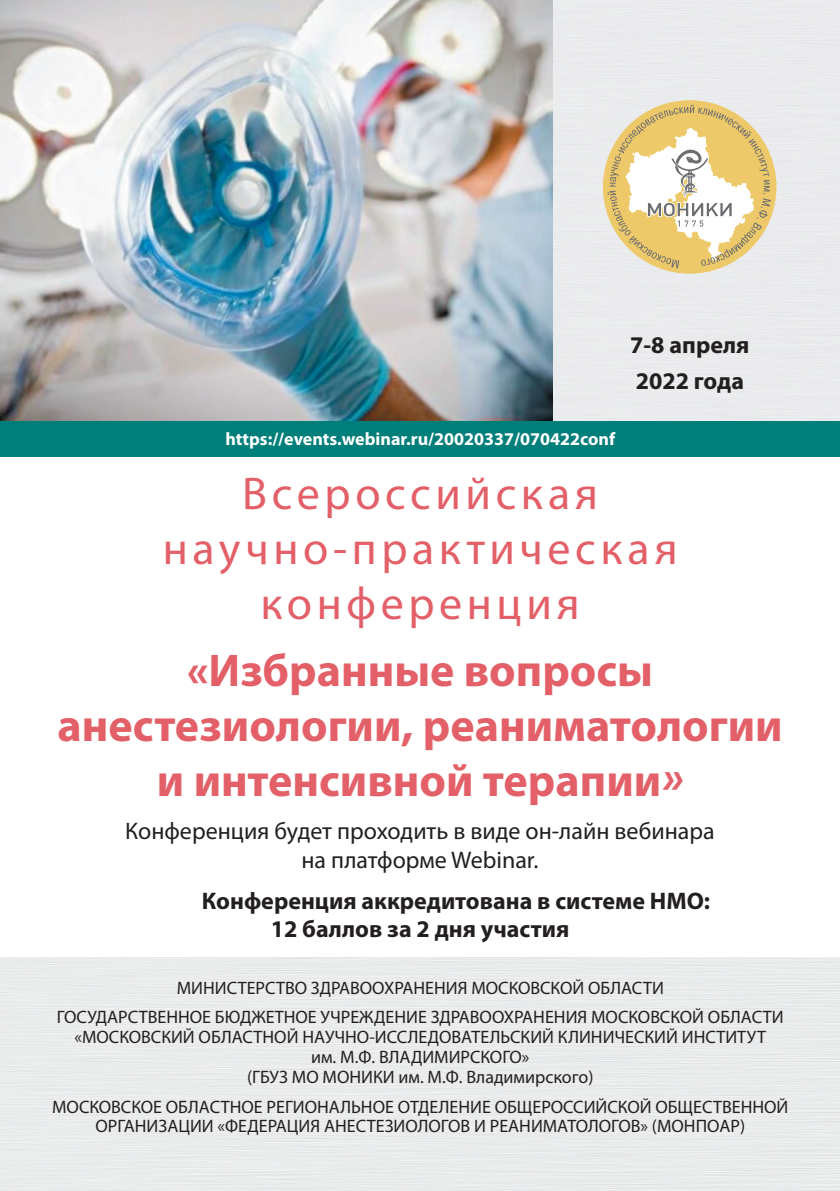
<style>
.page{position:relative;width:840px;height:1191px;background:#fff}
.page>*{position:absolute;margin:0;border:0;box-sizing:border-box;transform-origin:0 0}
.t1{font:700 46px/55.2px "Myriad Pro";color:#e36068;text-align:center}
.t2{font:46px/55.2px "Myriad Pro";letter-spacing:.1em;color:#e36068;text-align:center}
.t3{font:700 24px/36px "Myriad Pro";color:#231f20}
.t4{font:24px/28.8px "Myriad Pro";color:#231f20;text-align:center}
.t5{font:18px/19.8px "Myriad Pro";color:#231f20;text-align:center}
.t6{font:700 18px "Myriad Pro";color:#fff}
.s1{font-style:italic}
</style>
<div class="page">
<div style="left:552px;top:0;width:287px;height:421px;background:#eaebed"></div>
<div style="left:602px;top:100px;width:174px;height:174px;background:#edc96a;border-radius:50%"></div>
<svg style="left:607px;top:105px;width:163px;height:163px"></svg>
<img style="left:0;top:0;width:552px;height:421px">
<div style="left:0;top:421px;width:839px;height:35px;background:#007e79"></div>
<h2 class="t3" style="left:630px;top:326px;width:121px">7-8 апреля<br>2022 года</h2>
<p class="t6" style="left:225px;top:427px;width:391px">https://events.webinar.ru/20020337/070422conf</p>
<h1 class="t2" style="left:163px;top:465px;width:516px">Всероссийская научно-практическая конференция</h1>
<h1 class="t1" style="left:58px;top:641px;width:726px">«Избранные вопросы анестезиологии, реаниматологии и интенсивной терапии<span class="s1">»</span></h1>
<h2 class="t4" style="left:125px;top:816px;width:590px">Конференция будет проходить в виде он-лайн вебинара на платформе Webinar.</h2>
<h2 class="t3" style="left:270px;top:885px;width:440px;line-height:28.8px;text-indent:-69px">Конференция аккредитована в системе НМО:<br>12 баллов за 2 дня участия</h2>
<p class="t5" style="left:57px;top:972px;width:727px;line-height:29.8px">МИНИСТЕРСТВО ЗДРАВООХРАНЕНИЯ МОСКОВСКОЙ ОБЛАСТИ<br>ГОСУДАРСТВЕННОЕ БЮДЖЕТНОЕ УЧРЕЖДЕНИЕ ЗДРАВООХРАНЕНИЯ МОСКОВСКОЙ ОБЛАСТИ</p>
<p class="t5" style="left:74px;top:1027px;width:692px">«МОСКОВСКИЙ ОБЛАСТНОЙ НАУЧНО-ИССЛЕДОВАТЕЛЬСКИЙ КЛИНИЧЕСКИЙ ИНСТИТУТ им. М.Ф. ВЛАДИМИРСКОГО»<br>(ГБУЗ МО МОНИКИ им. М.Ф. Владимирского)</p>
<p class="t5" style="left:52px;top:1096px;width:737px">МОСКОВСКОЕ ОБЛАСТНОЕ РЕГИОНАЛЬНОЕ ОТДЕЛЕНИЕ ОБЩЕРОССИЙСКОЙ ОБЩЕСТВЕННОЙ<br>ОРГАНИЗАЦИИ «ФЕДЕРАЦИЯ АНЕСТЕЗИОЛОГОВ И РЕАНИМАТОЛОГОВ» (МОНПОАР)</p>
</div>
